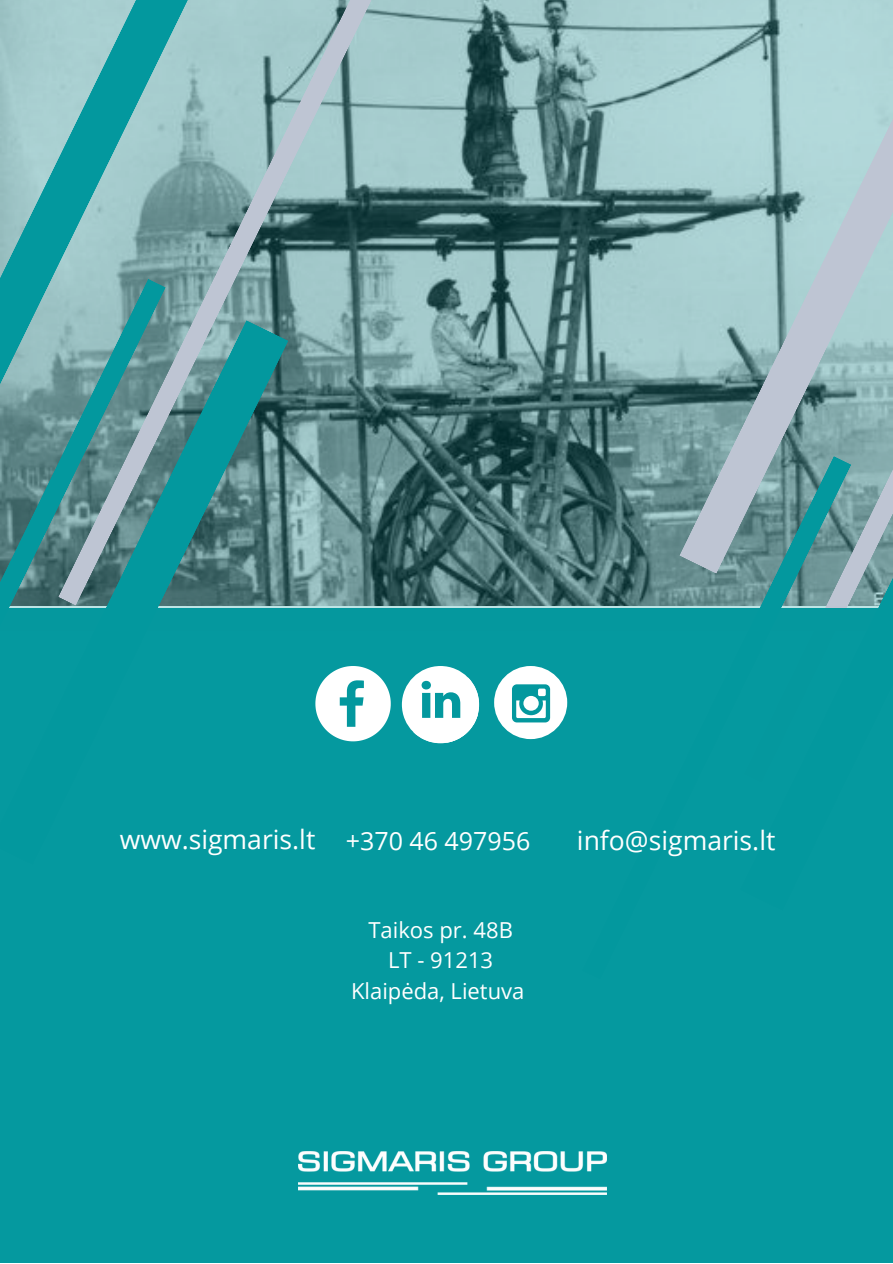
<style>
.page{position:relative;width:893px;height:1264px;background:#fff}
.page>*{position:absolute;margin:0;border:0;box-sizing:border-box;transform-origin:0 0}
.t1{font:26.55px "Open Sans";color:#fff}
.t2{font:25.05px "Open Sans";color:#fff}
.t3{font:22.05px "Open Sans";color:#fff}
</style>
<div class="page">
<svg style="left:288px;top:0;width:604px;height:607px;background:#6c9294"></svg>
<div style="left:0;top:607px;width:892px;height:655px;background:#03989e"></div>
<svg style="left:315px;top:666px;width:76px;height:75px"></svg>
<div style="left:494px;top:666px;width:73px;height:73px;background:#fff;border-radius:50%"></div>
<svg style="left:512px;top:684px;width:38px;height:38px"></svg>
<div style="left:402px;top:666px;width:77px;height:77px;background:#fff;border-radius:50%"></div>
<svg style="left:413px;top:677px;width:67px;height:67px"></svg>
<svg style="left:679px;top:28px;width:213px;height:469px;background:#9ec0c4"></svg>
<svg style="left:851px;top:497px;width:41px;height:111px;background:#89a9b0"></svg>
<svg style="left:582px;top:456px;width:269px;height:152px;background:#659094"></svg>
<svg style="left:166px;top:0;width:225px;height:605px;background:#69999b"></svg>
<svg style="left:0;top:409px;width:166px;height:199px;background:#528e92"></svg>
<img style="left:298px;top:1151px;width:308px;height:43px">
<svg style="left:0;top:0;width:225px;height:409px;background:#73b1b4"></svg>
<p class="t1" style="left:120px;top:821px;width:197px">www.sigmaris.lt</p>
<p class="t2" style="left:346px;top:823px;width:186px">+370 46 497956</p>
<p class="t1" style="left:577px;top:822px;width:200px">info@sigmaris.lt</p>
<p class="t3" style="left:368px;top:914px;width:146px">Taikos pr. 48B</p>
<p class="t3" style="left:388px;top:944px;width:107px">LT - 91213</p>
<p class="t3" style="left:351px;top:974px;width:175px">Klaipėda, Lietuva</p>
</div>
